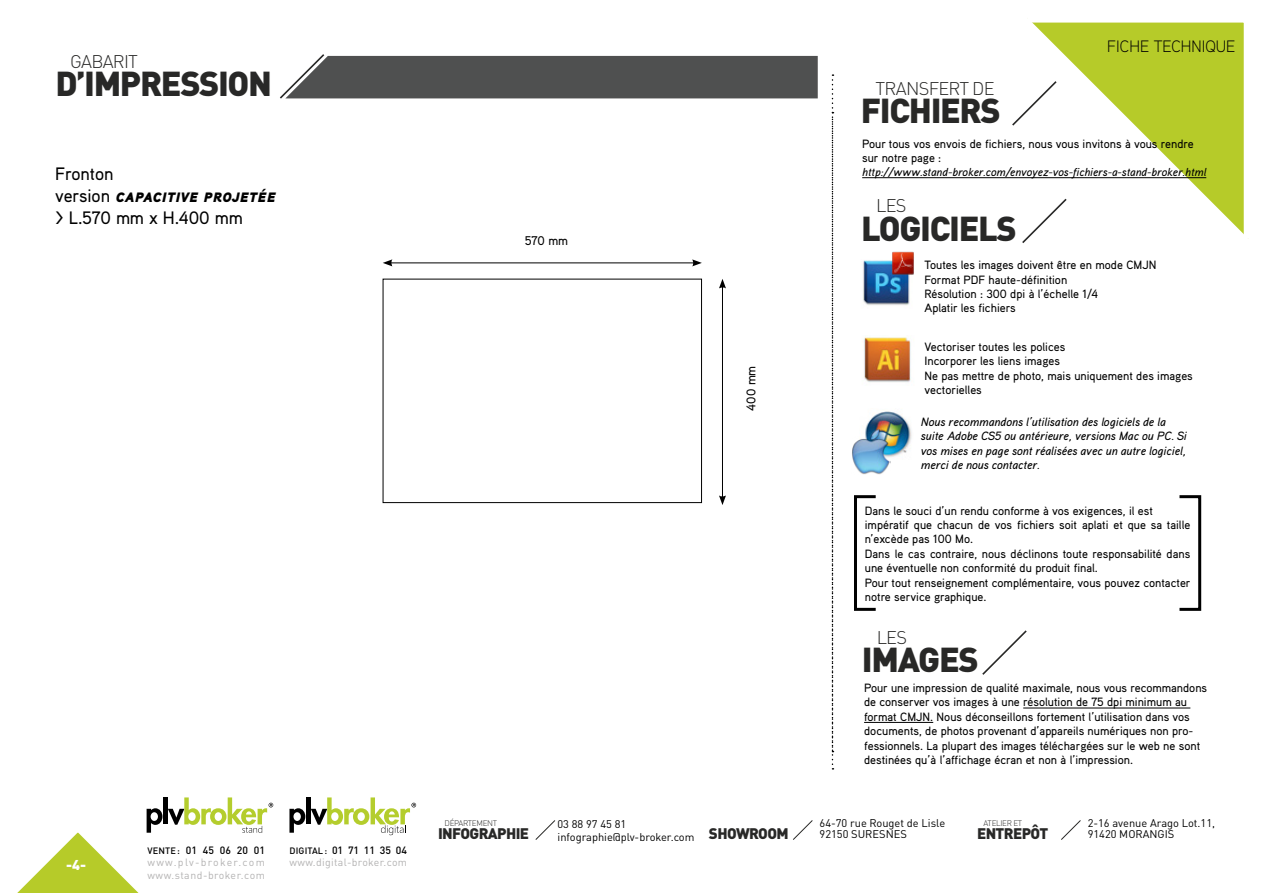
<style>
.page{position:relative;width:1263px;height:893px;background:#fff}
.page>*{position:absolute;margin:0;border:0;box-sizing:border-box;transform-origin:0 0}
.t1{font:900 34.2px "DIN Pro";letter-spacing:-.04em;color:#282827}
.t2{font:300 18.15px "DIN Pro";letter-spacing:-.04em;color:#282827}
.t3{font:18px "Aaux Pro Black Italic SC";color:#000}
.t4{font:500 18px "Aaux Pro";letter-spacing:-.005em;color:#000}
.t5{font:300 16.5px "Aaux Pro";color:#000}
.t6{font:900 15.15px "DIN Pro";letter-spacing:-.04em;color:#282827}
.t7{font:900 14.1px "DIN Pro";color:#fff}
.t8{font:500 12.6px "Aaux Pro";letter-spacing:-.01em;color:#000}
.t9{font:500 12px/14.4px "Aaux Pro";color:#000}
.t10{font:italic 500 12px/14.4px "Aaux Pro";color:#000}
.t11{font:italic 500 11.55px "Aaux Pro";color:#000}
.t12{font:11.1px/11.6px "DIN Pro";color:#000}
.t13{font:10.5px/12.6px "DIN Pro";letter-spacing:.045em;color:#b3b2b2;text-align:justify}
.t14{font:300 8.1px "DIN Pro";letter-spacing:-.04em;color:#282827}
.s1{font-family:"Aaux Pro";font-weight:500}
.s2{font-weight:500;font-size:9.15px;color:#000}
.s3{font-weight:500;color:#000}
</style>
<div class="page">
<svg style="left:832px;top:74px;width:1px;height:696px"></svg>
<hr style="left:1023px;top:708px;width:167px;height:1px;background:#000">
<hr style="left:864px;top:722px;width:69px;height:1px;background:#000">
<img style="left:863px;top:260px;width:47px;height:45px">
<img style="left:892px;top:252px;width:22px;height:23px">
<img style="left:865px;top:411px;width:47px;height:46px">
<img style="left:852px;top:428px;width:39px;height:46px">
<img style="left:864px;top:337px;width:47px;height:45px">
<div style="left:854px;top:495px;width:23px;height:116px;border:3px solid #000"></div>
<div style="left:1178px;top:495px;width:23px;height:116px;border:3px solid #000"></div>
<svg style="left:1018px;top:22px;width:231px;height:217px"></svg>
<svg style="left:1012px;top:79px;width:46px;height:48px"></svg>
<hr style="left:862px;top:177px;width:344px;height:1px;background:#000">
<svg style="left:1020px;top:197px;width:48px;height:46px"></svg>
<svg style="left:982px;top:630px;width:45px;height:45px"></svg>
<svg style="left:535px;top:820px;width:21px;height:20px"></svg>
<svg style="left:793px;top:820px;width:20px;height:20px"></svg>
<svg style="left:1061px;top:820px;width:20px;height:20px"></svg>
<svg style="left:17px;top:797px;width:256px;height:96px"></svg>
<svg style="left:289px;top:808px;width:16px;height:25px"></svg>
<div style="left:306px;top:797px;width:5px;height:27px;background:#000"></div>
<svg style="left:311px;top:797px;width:105px;height:38px"></svg>
<hr style="left:390px;top:262px;width:304px;height:1px;background:#000">
<svg style="left:383px;top:259px;width:9px;height:7px"></svg>
<svg style="left:692px;top:259px;width:10px;height:7px"></svg>
<hr style="left:722px;top:286px;width:1px;height:212px;background:#000">
<svg style="left:719px;top:495px;width:7px;height:10px"></svg>
<svg style="left:719px;top:279px;width:7px;height:9px"></svg>
<div style="left:383px;top:279px;width:319px;height:224px;border:1px solid #000"></div>
<svg style="left:280px;top:54px;width:538px;height:45px;background:#606161"></svg>
<h2 class="t2" style="left:70px;top:47px;width:69px">GABARIT</h2>
<h1 class="t1" style="left:55px;top:54px;width:218px">D’IMPRESSION</h1>
<h3 class="t4" style="left:55px;top:163px;width:60px">Fronton</h3>
<h3 class="t3" style="left:55px;top:184px;width:221px"><span class="s1">version</span> capacitive projetée</h3>
<h3 class="t4" style="left:55px;top:206px;width:189px">&gt; L.570 mm x H.400 mm</h3>
<p class="t7" style="left:66px;top:852px;width:21px">-4-</p>
<p class="t13" style="left:147px;top:843px;width:119px"><span class="s2">VENTE:</span> <span class="s3">01 45 06 20 01 </span>www.plv-broker.com www.stand-broker.com</p>
<p class="t13" style="left:290px;top:843px;width:119px"><span class="s2">DIGITAL:</span> <span class="s3">01 71 11 35 04 </span>www.digital-broker.com</p>
<p class="t8" style="left:525px;top:233px;width:45px">570 mm</p>
<p class="t8" style="left:743px;top:411px;width:46px;rotate:-90deg">400 mm</p>
<h3 class="t5" style="left:1107px;top:35px;width:130px">FICHE TECHNIQUE</h3>
<h2 class="t2" style="left:875px;top:74px;width:121px">TRANSFERT DE</h2>
<h1 class="t1" style="left:861px;top:81px;width:142px">FICHIERS</h1>
<p class="t9" style="left:862px;top:136px;width:333px">Pour tous vos envois de fichiers, nous vous invitons à vous rendre sur notre page :</p>
<p class="t11" style="left:862px;top:165px;width:346px">http://www.stand-broker.com/envoyez-vos-fichiers-a-stand-broker.html</p>
<h2 class="t2" style="left:876px;top:192px;width:32px">LES</h2>
<h1 class="t1" style="left:861px;top:199px;width:157px">LOGICIELS</h1>
<p class="t9" style="left:924px;top:257px;width:233px">Toutes les images doivent être en mode CMJN<br>Format PDF haute-définition<br>Résolution : 300 dpi à l’échelle 1/4<br>Aplatir les fichiers</p>
<p class="t9" style="left:924px;top:339px;width:270px">Vectoriser toutes les polices<br>Incorporer les liens images<br>Ne pas mettre de photo, mais uniquement des images vectorielles</p>
<p class="t10" style="left:921px;top:414px;width:268px">Nous recommandons l’utilisation des logiciels de la suite Adobe CS5 ou antérieure, versions Mac ou PC. Si vos mises en page sont réalisées avec un autre logiciel, merci de nous contacter.</p>
<p class="t9" style="left:865px;top:503px;width:327px">Dans le souci d’un rendu conforme à vos exigences, il est impératif que chacun de vos fichiers soit aplati et que sa taille n’excède pas 100 Mo.<br>Dans le cas contraire, nous déclinons toute responsabilité dans une éventuelle non conformité du produit final.<br>Pour tout renseignement complémentaire, vous pouvez contacter notre service graphique.</p>
<h2 class="t2" style="left:877px;top:624px;width:32px">LES</h2>
<h1 class="t1" style="left:862px;top:630px;width:118px">IMAGES</h1>
<p class="t9" style="left:864px;top:680px;width:345px">Pour une impression de qualité maximale, nous vous recommandons de conserver vos images à une résolution de 75 dpi minimum au format CMJN. Nous déconseillons fortement l’utilisation dans vos documents, de photos provenant d’appareils numériques non pro&shy;fessionnels. La plupart des images téléchargées sur le web ne sont destinées qu’à l’affichage écran et non à l’impression.</p>
<p class="t14" style="left:445px;top:817px;width:54px">DÉPARTEMENT</p>
<p class="t6" style="left:438px;top:820px;width:93px">INFOGRAPHIE</p>
<p class="t12" style="left:820px;top:816px;width:127px">64-70 rue Rouget de Lisle<br>92150 SURESNES</p>
<p class="t6" style="left:709px;top:820px;width:81px">SHOWROOM</p>
<p class="t12" style="left:1088px;top:816px;width:129px">2-16 avenue Arago Lot.11,<br>91420 MORANGIS</p>
<p class="t12" style="left:557px;top:816px;width:138px;line-height:13.5px">03 88 97 45 81 infographie@plv-broker.com</p>
<p class="t14" style="left:983px;top:817px;width:40px">ATELIER ET</p>
<p class="t6" style="left:977px;top:820px;width:73px">ENTREPÔT</p>
</div>
